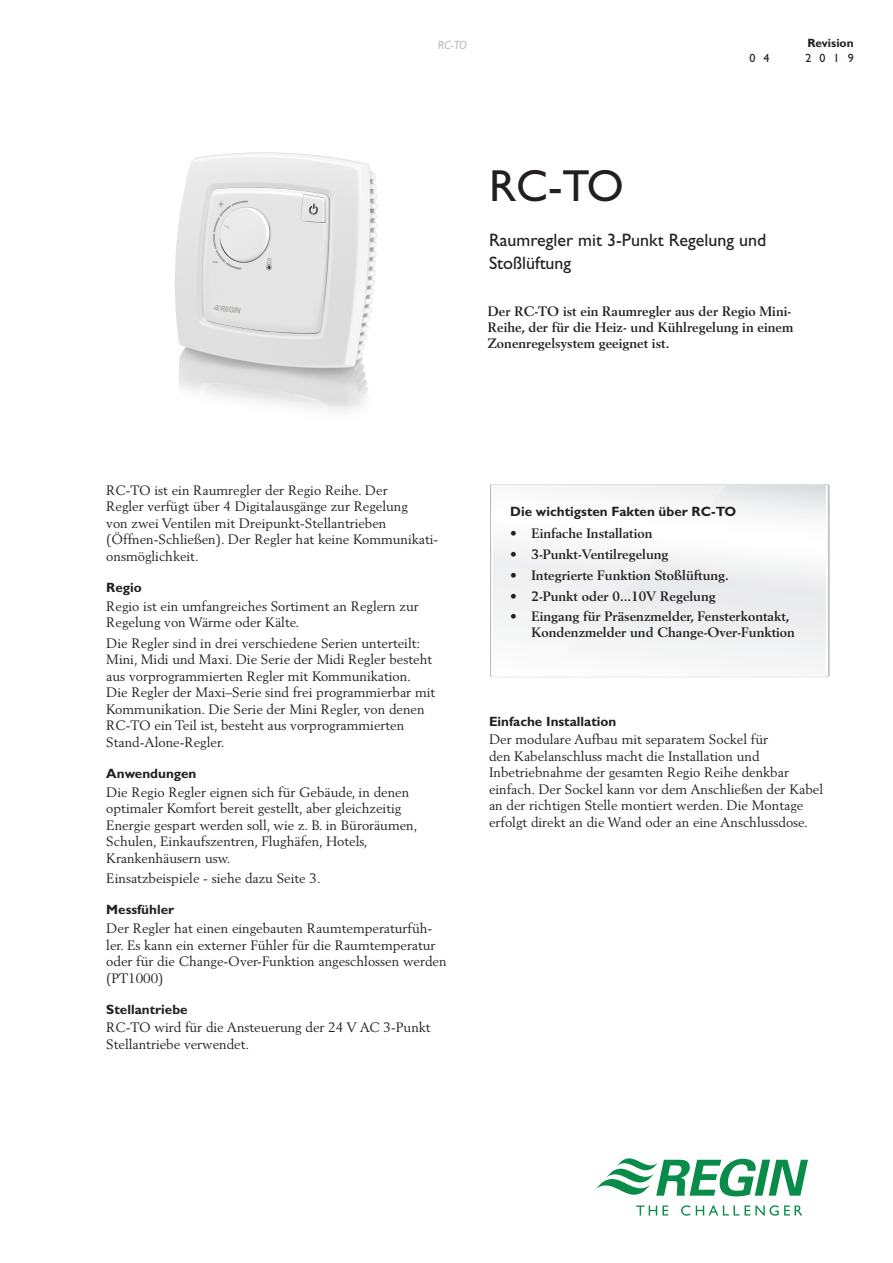
<style>
.page{position:relative;width:893px;height:1263px;background:#fff}
.page>*{position:absolute;margin:0;border:0;box-sizing:border-box;transform-origin:0 0}
.H_gill{font:45px "Gill Sans Std";color:#231f20}
.H_gill_mid{font:18px/22.5px "Gill Sans Std";color:#231f20}
.body{font:13.5px/16.5px "Berling LT Std";color:#231f20}
.H_berling_small_bold{font:700 13.5px/15.8px "Berling LT Std";color:#231f20}
.H_gill_bold_small{font:700 13.5px "Gill Sans Std";color:#231f20}
.t1{font:700 12px "Gill Sans Std";color:#231f20}
.t2{font:12px "Gill Sans Std";color:#231f20}
.t3{font:italic 12px "Gill Sans Std";color:#bcbdc0}
</style>
<div class="page">
<svg style="left:596px;top:1158px;width:212px;height:38px"></svg>
<svg style="left:636px;top:1205px;width:32px;height:10px"></svg>
<svg style="left:681px;top:1205px;width:9px;height:11px"></svg>
<svg style="left:696px;top:1205px;width:43px;height:10px"></svg>
<svg style="left:745px;top:1205px;width:57px;height:11px"></svg>
<svg style="left:490px;top:484px;width:339px;height:193px"></svg>
<svg style="left:492px;top:485px;width:335px;height:191px"></svg>
<svg style="left:495px;top:486px;width:232px;height:189px"></svg>
<img style="left:175px;top:152px;width:203px;height:259px">
<p class="t3" style="left:438px;top:38px;width:31px">RC-TO</p>
<p class="t1" style="left:807px;top:36px;width:48px">Revision</p>
<p class="t2" style="left:749px;top:51px;width:22px">0 4</p>
<p class="t2" style="left:805px;top:51px;width:50px">2019</p>
<p class="H_gill" style="left:489px;top:159px;width:136px">RC-TO</p>
<p class="H_gill_mid" style="left:489px;top:229px;width:279px">Raumregler mit 3-Punkt Regelung und<br>Stoßlüftung</p>
<p class="H_berling_small_bold" style="left:488px;top:303px;width:307px">Der RC-TO ist ein Raumregler aus der Regio Mini-<br>Reihe, der für die Heiz- und Kühlregelung in einem<br>Zonenregelsystem geeignet ist.</p>
<p class="body" style="left:106px;top:482px;width:334px">RC-TO ist ein Raumregler der Regio Reihe. Der<br>Regler verfügt über 4 Digitalausgänge zur Regelung<br>von zwei Ventilen mit Dreipunkt-Stellantrieben (Öffnen-Schließen). Der Regler hat keine Kommunikati&shy;onsmöglichkeit.</p>
<p class="H_gill_bold_small" style="left:106px;top:579px;width:37px">Regio</p>
<p class="body" style="left:106px;top:597px;width:314px">Regio ist ein umfangreiches Sortiment an Reglern zur<br>Regelung von Wärme oder Kälte.</p>
<p class="body" style="left:106px;top:635px;width:330px">Die Regler sind in drei verschiedene Serien unterteilt:<br>Mini, Midi und Maxi. Die Serie der Midi Regler besteht aus vorprogrammierten Regler mit Kommunikation.<br>Die Regler der Maxi–Serie sind frei programmierbar mit Kommunikation. Die Serie der Mini Regler, von denen RC-TO ein Teil ist, besteht aus vorprogrammierten Stand-Alone-Regler.</p>
<p class="H_gill_bold_small" style="left:106px;top:765px;width:92px">Anwendungen</p>
<p class="body" style="left:106px;top:783px;width:313px">Die Regio Regler eignen sich für Gebäude, in denen optimaler Komfort bereit gestellt, aber gleichzeitig Energie gespart werden soll, wie z. B. in Büroräumen, Schulen, Einkaufszentren, Flughäfen, Hotels, Krankenhäusern usw.</p>
<p class="body" style="left:106px;top:870px;width:216px">Einsatzbeispiele - siehe dazu Seite 3.</p>
<p class="H_gill_bold_small" style="left:106px;top:902px;width:69px">Messfühler</p>
<p class="body" style="left:106px;top:920px;width:342px">Der Regler hat einen eingebauten Raumtemperaturfüh&shy;ler. Es kann ein externer Fühler für die Raumtemperatur oder für die Change-Over-Funktion angeschlossen werden (PT1000)</p>
<p class="H_gill_bold_small" style="left:106px;top:1001px;width:83px">Stellantriebe</p>
<p class="body" style="left:106px;top:1019px;width:326px">RC-TO wird für die Ansteuerung der 24 V AC 3-Punkt<br>Stellantriebe verwendet.</p>
<p class="H_gill_bold_small" style="left:510px;top:503px;width:228px">Die wichtigsten Fakten über RC-TO</p>
<p class="H_berling_small_bold" style="left:510px;top:525px;width:144px">• Einfache Installation</p>
<p class="H_berling_small_bold" style="left:510px;top:546px;width:160px">• 3-Punkt-Ventilregelung</p>
<p class="H_berling_small_bold" style="left:510px;top:567px;width:220px">• Integrierte Funktion Stoßlüftung.</p>
<p class="H_berling_small_bold" style="left:510px;top:588px;width:207px">• 2-Punkt oder 0...10V Regelung</p>
<p class="H_berling_small_bold" style="left:531px;top:609px;width:265px;text-indent:-21px">• Eingang für Präsenzmelder, Fensterkontakt,<br>Kondenzmelder und Change-Over-Funktion</p>
<p class="H_gill_bold_small" style="left:489px;top:713px;width:129px">Einfache Installation</p>
<p class="body" style="left:489px;top:731px;width:336px">Der modulare Aufbau mit separatem Sockel für<br>den Kabelanschluss macht die Installation und Inbetriebnahme der gesamten Regio Reihe denkbar einfach. Der Sockel kann vor dem Anschließen der Kabel an der richtigen Stelle montiert werden. Die Montage erfolgt direkt an die Wand oder an eine Anschlussdose.</p>
</div>
